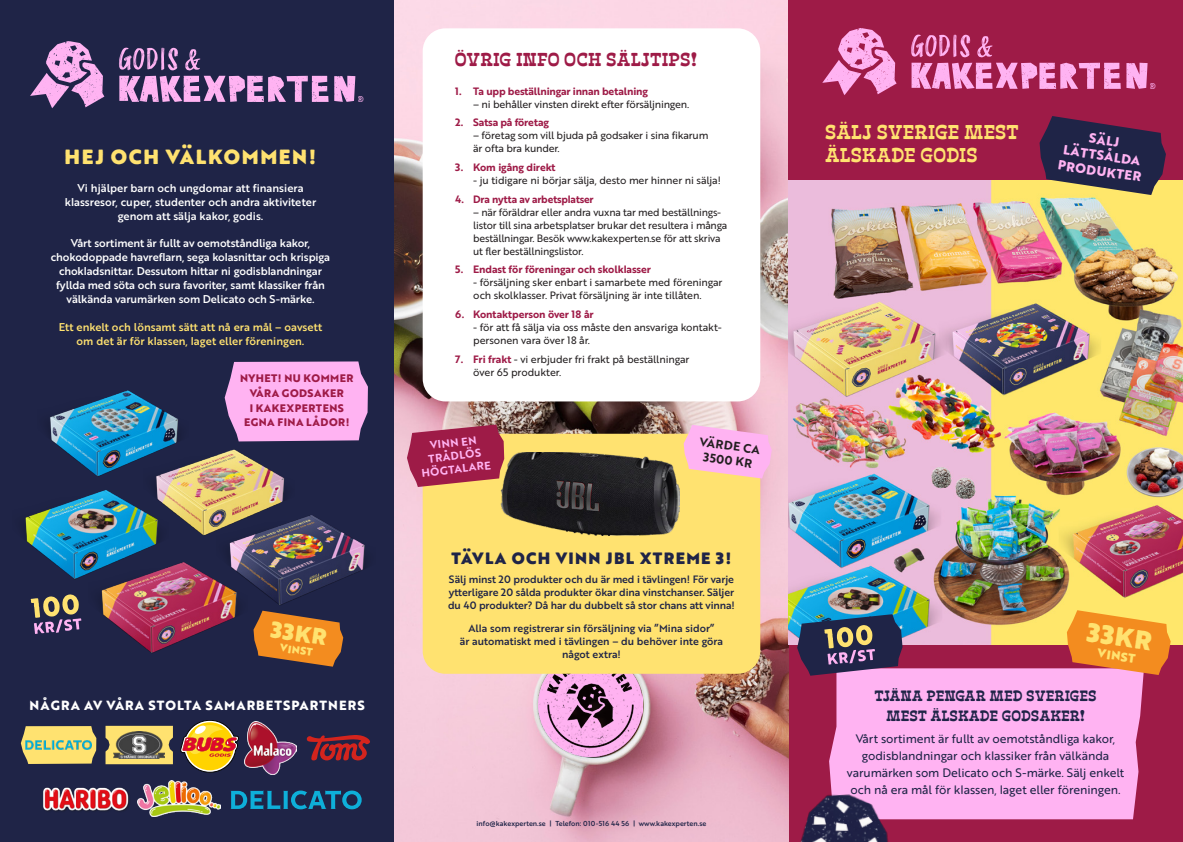
<style>
.page{position:relative;width:1183px;height:842px;background:#fff}
.page>*{position:absolute;margin:0;border:0;box-sizing:border-box;transform-origin:0 0}
.t1{font:900 25.7px "Brother 1816 Printed";color:#ffe270}
.t2{font:900 22.3px "Brother 1816 Printed";color:#ffe270}
.Brödtext{font:700 21.4px/23.9px "Quirkwood Text";letter-spacing:.04em;color:#ffe270}
.DLK_Ingress{font:700 20px "Quirkwood Text";letter-spacing:.04em;color:#9e1b47}
.Rubrik{font:900 20px "Brother 1816 Printed";letter-spacing:.08em;color:#ffe270}
.t3{font:700 16px/19.6px "Quirkwood Text";letter-spacing:.04em;color:#1f2447;text-align:center}
.Rubrik-2{font:900 16px "Brother 1816 Printed";letter-spacing:.08em;color:#1f2447}
.Rubrik-3{font:800 13px "Brother 1816 Printed";letter-spacing:.08em;color:#fff}
.t4{font:800 13px/15.6px "Brother 1816 Printed";color:#ffb3f2;text-align:center}
.t5{font:900 12.3px "Brother 1816 Printed";color:#ffe270}
.t6{font:12px/17px "Brother 1816 Printed";letter-spacing:-.01em;color:#1f2447;text-align:center}
.Brödtext-2{font:700 12px/14.4px "Brother 1816 Printed";color:#231f20;text-align:center}
.Brödtext-3{font:11px/14px "Brother 1816 Medium";letter-spacing:-.01em;color:#fff;text-align:center}
.Brödtext-4{font:11px/14px "Brother 1816 Medium";color:#ffe270;text-align:center}
.Brödtext-5{font:700 11px/13.2px "Brother 1816 Printed";color:#ffb3f2;text-align:center}
.Brödtext-6{font:800 10.7px/14.6px "Brother 1816 Printed";letter-spacing:.04em;color:#9e1b47;text-align:center}
.t7{font:900 10.6px "Brother 1816 Printed";color:#ffe270}
.t8{font:10.4px/13px "Brother 1816 Regular";letter-spacing:-.015em;color:#231f20}
.Brödtext-7{font:10.4px/13px "Brother 1816 Medium";color:#1f2447;text-align:justify}
.t9{font:10.4px "Brother 1816 Bold";letter-spacing:-.01em;color:#9e1b47}
.t10{font:500 8.2px "Brother 1816 Printed";color:#ffb3f2}
.DLK_Produkter_i_beställningslista{font:7px "Brother 1816 Medium";color:#1f2447}
.s1{font-family:"Brother 1816 Bold";color:#9e1b47}
</style>
<div class="page">
<div style="left:788px;top:645px;width:394px;height:197px;background:#9e1b47"></div>
<div style="left:829px;top:668px;width:314px;height:151px;background:#ffb3f2"></div>
<img style="left:788px;top:782px;width:110px;height:60px">
<div style="left:0;top:0;width:394px;height:842px;background:#1f2447"></div>
<img style="left:394px;top:0;width:394px;height:842px">
<div style="left:788px;top:0;width:394px;height:215px;background:#9e1b47"></div>
<img style="left:538px;top:674px;width:104px;height:82px">
<div style="left:422px;top:434px;width:338px;height:240px;background:#ffe270;border-radius:23px"></div>
<img style="left:501px;top:453px;width:178px;height:82px">
<svg style="left:683px;top:425px;width:88px;height:53px;background:#fcb8df"></svg>
<svg style="left:407px;top:424px;width:97px;height:63px;background:#ad3c58"></svg>
<div style="left:422px;top:28px;width:338px;height:373px;background:#fff;border-radius:23px"></div>
<img style="left:788px;top:181px;width:394px;height:464px">
<svg style="left:1039px;top:116px;width:126px;height:79px;background:#49384a"></svg>
<svg style="left:797px;top:614px;width:105px;height:62px;background:#4d4d6a"></svg>
<svg style="left:31px;top:594px;width:50px;height:40px"></svg>
<svg style="left:1066px;top:610px;width:104px;height:65px;background:#f09339"></svg>
<svg style="left:253px;top:614px;width:90px;height:53px"></svg>
<svg style="left:224px;top:361px;width:144px;height:80px;background:#eda7e4"></svg>
<img style="left:49px;top:390px;width:130px;height:87px">
<img style="left:143px;top:436px;width:151px;height:100px">
<img style="left:216px;top:501px;width:150px;height:113px">
<img style="left:24px;top:477px;width:144px;height:102px">
<img style="left:89px;top:549px;width:159px;height:104px">
<svg style="left:21px;top:726px;width:75px;height:38px;background:#e9d06c"></svg>
<img style="left:26px;top:740px;width:65px;height:10px">
<svg style="left:105px;top:726px;width:68px;height:38px"></svg>
<img style="left:113px;top:731px;width:52px;height:28px">
<svg style="left:180px;top:720px;width:58px;height:52px"></svg>
<img style="left:244px;top:721px;width:53px;height:54px">
<img style="left:43px;top:787px;width:86px;height:25px">
<img style="left:138px;top:780px;width:82px;height:36px">
<svg style="left:230px;top:790px;width:131px;height:19px"></svg>
<svg style="left:306px;top:735px;width:64px;height:25px"></svg>
<svg style="left:334px;top:76px;width:21px;height:26px"></svg>
<svg style="left:119px;top:48px;width:209px;height:54px"></svg>
<svg style="left:30px;top:41px;width:74px;height:67px"></svg>
<svg style="left:1126px;top:63px;width:21px;height:26px"></svg>
<svg style="left:911px;top:35px;width:209px;height:54px"></svg>
<svg style="left:822px;top:28px;width:74px;height:67px"></svg>
<p class="Rubrik" style="left:65px;top:141px;width:253px">HEJ OCH VÄLKOMMEN!</p>
<p class="Brödtext-3" style="left:65px;top:181px;width:253px">Vi hjälper barn och ungdomar att finansiera klassresor, cuper, studenter och andra aktiviteter genom att sälja kakor, godis.</p>
<p class="Brödtext-3" style="left:51px;top:236px;width:281px">Vårt sortiment är fullt av oemotståndliga kakor, chokodoppade havreflarn, sega kolasnittar och krispiga chokladsnittar. Dessutom hittar ni godisblandningar fyllda med söta och sura favoriter, samt klassiker från välkända varumärken som Delicato och S-märke.</p>
<p class="Brödtext-4" style="left:59px;top:319px;width:265px">Ett enkelt och lönsamt sätt att nå era mål – oavsett om det är för klassen, laget eller föreningen.</p>
<p class="t10" style="left:357px;top:93px;width:8px">®</p>
<p class="Brödtext-6" style="left:240px;top:371px;width:115px">NYHET! NU KOMMER<br>VÅRA GODSAKER<br>I KAKEXPERTENS<br>EGNA FINA LÅDOR!</p>
<p class="t2" style="left:273px;top:612px;width:58px;rotate:8deg">33KR</p>
<p class="t7" style="left:281px;top:639px;width:35px;rotate:9deg">VINST</p>
<p class="Rubrik-3" style="left:30px;top:695px;width:336px">NÅGRA AV VÅRA STOLTA SAMARBETSPARTNERS</p>
<p class="DLK_Ingress" style="left:455px;top:47px;width:243px">ÖVRIG INFO OCH SÄLJTIPS!</p>
<p class="t9" style="left:455px;top:83px;width:194px">1. Ta upp beställningar innan betalning</p>
<p class="t8" style="left:473px;top:97px;width:217px">– ni behåller vinsten direkt efter försäljningen.</p>
<p class="t9" style="left:455px;top:115px;width:95px">2. Satsa på företag</p>
<p class="t8" style="left:473px;top:129px;width:237px">– företag som vill bjuda på godsaker i sina fikarum är ofta bra kunder.</p>
<p class="t9" style="left:455px;top:159px;width:102px">3. Kom igång direkt</p>
<p class="t8" style="left:473px;top:173px;width:249px">- ju tidigare ni börjar sälja, desto mer hinner ni sälja!</p>
<p class="t9" style="left:455px;top:191px;width:140px">4. Dra nytta av arbetsplatser</p>
<p class="t8" style="left:473px;top:205px;width:255px">– när föräldrar eller andra vuxna tar med beställnings&shy;listor till sina arbetsplatser brukar det resultera i många beställningar. Besök www.kakexperten.se för att skriva ut fler beställningslistor.</p>
<p class="t9" style="left:455px;top:262px;width:197px">5. Endast för föreningar och skolklasser</p>
<p class="t8" style="left:473px;top:276px;width:251px">- försäljning sker enbart i samarbete med föreningar och skolklasser. Privat försäljning är inte tillåten.</p>
<p class="t9" style="left:455px;top:306px;width:140px">6. Kontaktperson över 18 år</p>
<p class="t8" style="left:473px;top:320px;width:250px">- för att få sälja via oss måste den ansvariga kontakt&shy;personen vara över 18 år.</p>
<p class="t8" style="left:473px;top:352px;width:218px;text-indent:-18px"><span class="s1">7. Fri frakt</span> - vi erbjuder fri frakt på beställningar över 65 produkter.</p>
<p class="Brödtext-5" style="left:429px;top:438px;width:48px;rotate:-6deg">VINN EN</p>
<p class="Brödtext-5" style="left:419px;top:452px;width:71px;rotate:-6deg">TRÅDLÖS<br>HÖGTALARE</p>
<p class="Brödtext-2" style="left:700px;top:434px;width:62px;rotate:8deg">VÄRDE CA<br>3500 KR</p>
<p class="Rubrik-2" style="left:451px;top:546px;width:281px">TÄVLA OCH VINN JBL XTREME 3!</p>
<p class="Brödtext-7" style="left:448px;top:572px;width:288px">Sälj minst 20 produkter och du är med i tävlingen! För varje ytterligare 20 sålda produkter ökar dina vinstchanser. Säljer du 40 produkter? Då har du dubbelt så stor chans att vinna!</p>
<p class="Brödtext-7" style="left:460px;top:621px;width:264px;text-align:center">Alla som registrerar sin försäljning via ”Mina sidor”<br>är automatiskt med i tävlingen – du behöver inte göra något extra!</p>
<p class="DLK_Produkter_i_beställningslista" style="left:476px;top:818px;width:231px">info@kakexperten.se | Telefon: 010-516 44 56 | www.kakexperten.se</p>
<p class="Brödtext" style="left:825px;top:119px;width:195px">SÄLJ SVERIGE MEST<br>ÄLSKADE GODIS</p>
<p class="t10" style="left:1149px;top:80px;width:8px">®</p>
<p class="t4" style="left:1063px;top:126px;width:85px;rotate:8deg">SÄLJ<br>LÄTTSÅLDA<br>PRODUKTER</p>
<p class="t1" style="left:1089px;top:612px;width:67px;rotate:8deg">33KR</p>
<p class="t5" style="left:1098px;top:643px;width:40px;rotate:9deg">VINST</p>
<p class="t3" style="left:874px;top:686px;width:223px">TJÄNA PENGAR MED SVERIGES<br>MEST ÄLSKADE GODSAKER!</p>
<p class="t6" style="left:846px;top:730px;width:279px">Vårt sortiment är fullt av oemotståndliga kakor, godisblandningar och klassiker från välkända varumärken som Delicato och S-märke. Sälj enkelt och nå era mål för klassen, laget eller föreningen.</p>
</div>
